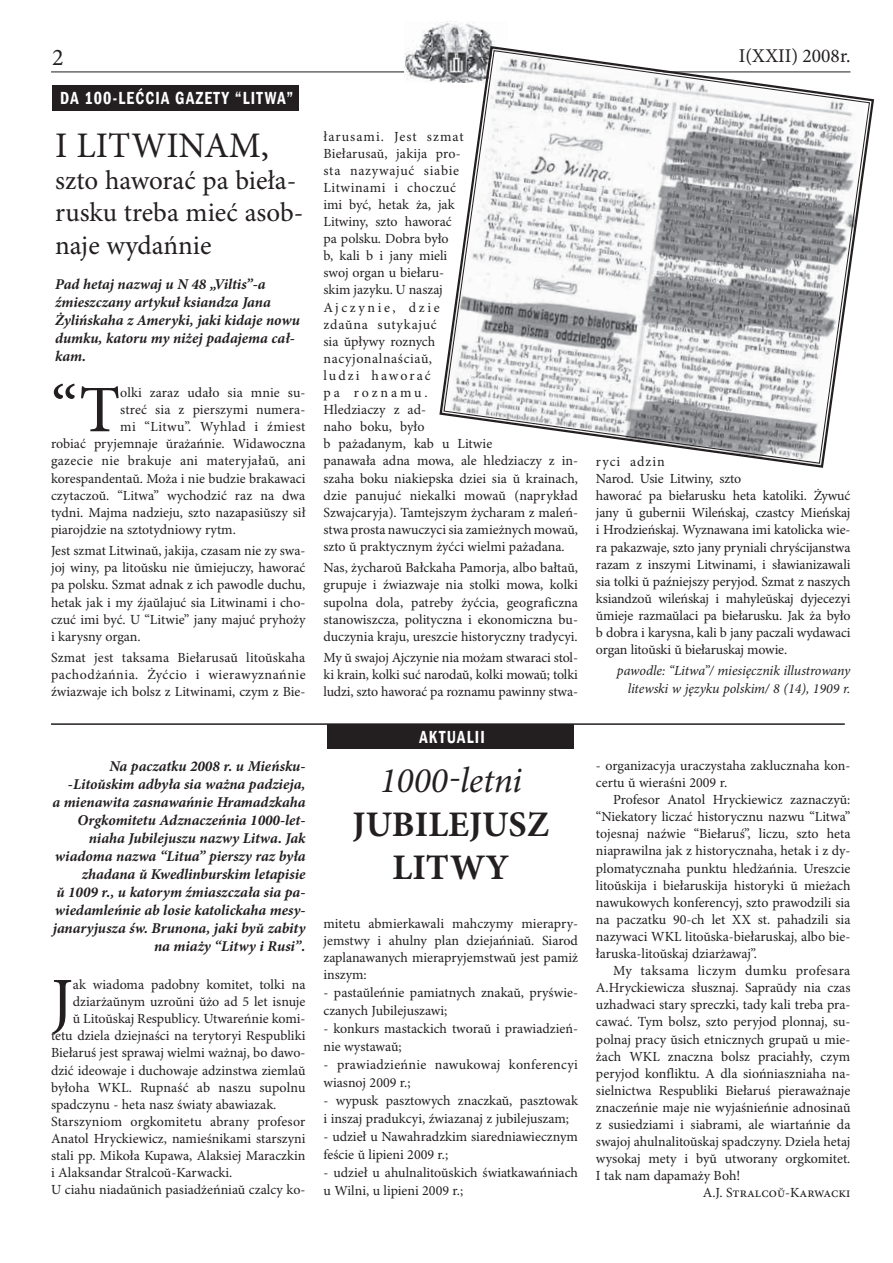
<style>
.page{position:relative;width:893px;height:1263px;background:#fff}
.page>*{position:absolute;margin:0;border:0;box-sizing:border-box;transform-origin:0 0}
.t1{font:66.6px "Minion Pro";color:#231f20}
.t2{font:700 36px/43.2px "Minion Pro";color:#231f20;text-align:center}
.t3{font:36px "Minion Pro";color:#231f20}
.t4{font:italic 36px "Minion Pro";letter-spacing:-.005em;color:#231f20}
.t5{font:27px/32.4px "Minion Pro";color:#231f20}
.t6{font:24px "Minion Pro";color:#231f20}
.t7{font:19.5px "Minion Pro";color:#231f20}
.t8{font:600 condensed 18px "Franklin Gothic";letter-spacing:.075em;color:#fff;scale:.9 1}
.t9{font:italic 700 15px/18px "Minion Pro";letter-spacing:-.005em;color:#231f20;text-align:right}
.t10{font:13.95px/17.1px "Minion Pro";color:#231f20}
.t11{font:13.95px/18px "Minion Pro";letter-spacing:.02em;color:#231f20}
.t12{font:italic 13.95px/17.1px "Minion Pro";letter-spacing:-.005em;color:#231f20;text-align:right}
.t13{font:13.95px "Minion Pro";letter-spacing:.025em;color:#231f20}
.t14{font:13.95px "Minion Pro";letter-spacing:.03em;color:#231f20}
</style>
<div class="page">
<hr style="left:51px;top:72px;width:799px;height:1px;background:#231f20">
<img style="left:404px;top:21px;width:91px;height:61px">
<div style="left:53px;top:85px;width:246px;height:25px;background:#231f20"></div>
<div style="left:328px;top:725px;width:246px;height:24px;background:#231f20"></div>
<svg style="left:438px;top:45px;width:437px;height:423px"></svg>
<hr style="left:51px;top:723px;width:794px;height:2px;background:#231f20">
<h3 class="t6" style="left:52px;top:43px;width:13px">2</h3>
<h3 class="t7" style="left:739px;top:44px;width:113px">I(XXII) 2008r.</h3>
<p class="t8" style="left:60px;top:85px;width:261px">DA 100-LEĆCIA GAZETY “LITWA”</p>
<h2 class="t3" style="left:55px;top:124px;width:215px">I LITWINAM,</h2>
<h3 class="t5" style="left:55px;top:165px;width:250px">szto haworać pa bieła&shy;rusku treba mieć asob&shy;naje wydańnie</h3>
<p class="t9" style="left:55px;top:276px;width:246px;text-align:left">Pad hetaj nazwaj u N 48 „Viltis”-a źmieszczany artykuł ksiandza Jana<br>Żylińskaha z Ameryki, jaki kidaje nowu dumku, katoru my niżej padajema cał&shy;kam.</p>
<h1 class="t1" style="left:51px;top:370px;width:71px">“T</h1>
<p class="t10" style="left:120px;top:385px;width:187px">olki zaraz udało sia mnie su-</p>
<p class="t10" style="left:120px;top:402px;width:187px">streć sia z pierszymi numera-</p>
<p class="t14" style="left:120px;top:418px;width:187px">mi “Litwu”. Wyhlad i źmiest</p>
<p class="t10" style="left:51px;top:436px;width:256px">robiać pryjemnaje ŭrażańnie. Widawoczna</p>
<p class="t11" style="left:51px;top:453px;width:256px">gazecie nie brakuje ani materyjałaŭ, ani</p>
<p class="t10" style="left:51px;top:470px;width:256px">korespandentaŭ. Moża i nie budzie brakawaci</p>
<p class="t10" style="left:51px;top:487px;width:256px">czytaczoŭ. “Litwa” wychodzić raz na dwa</p>
<p class="t10" style="left:51px;top:504px;width:256px">tydni. Majma nadzieju, szto nazapasiŭszy sił</p>
<p class="t10" style="left:51px;top:521px;width:186px">piarojdzie na sztotydniowy rytm.</p>
<p class="t10" style="left:51px;top:543px;width:256px;text-align:justify">Jest szmat Litwinaŭ, jakija, czasam nie zy swa&shy;joj winy, pa litoŭsku nie ŭmiejuczy, haworać pa polsku. Szmat adnak z ich pawodle duchu, hetak jak i my źjaŭlajuć sia Litwinami i cho&shy;czuć imi być. U “Litwie” jany majuć pryhoży i karysny organ.</p>
<p class="t10" style="left:51px;top:650px;width:256px;text-align:justify">Szmat jest taksama Biełarusaŭ litoŭskaha pachodżańnia. Żyćcio i wierawyznańnie źwiazwaje ich bolsz z Litwinami, czym z Bie-</p>
<p class="t9" style="left:52px;top:757px;width:255px">Na paczatku 2008 r. u Mieńsku--Litoŭskim adbyła sia ważna padzieja,<br>a mienawita zasnawańnie Hramadzkaha Orgkomitetu Adznaczeńnia 1000-let&shy;niaha Jubilejuszu nazwy Litwa. Jak wiadoma nazwa “Litua” pierszy raz była zhadana ŭ Kwedlinburskim letapisie<br>ŭ 1009 r., u katorym źmiaszczała sia pa&shy;wiedamleńnie ab losie katolickaha mesy&shy;janaryjusza św. Brunona, jaki byŭ zabity na miaży “Litwy i Rusi”.</p>
<h1 class="t1" style="left:51px;top:962px;width:23px">J</h1>
<p class="t10" style="left:73px;top:977px;width:234px">ak wiadoma padobny komitet, tolki na</p>
<p class="t10" style="left:73px;top:994px;width:234px">dziarżaŭnym uzroŭni ŭżo ad 5 let isnuje</p>
<p class="t10" style="left:73px;top:1011px;width:234px">ŭ Litoŭskaj Respublicy. Utwareńnie komi-</p>
<p class="t10" style="left:51px;top:1028px;width:256px">tetu dziela dziejnaści na terytoryi Respubliki</p>
<p class="t10" style="left:51px;top:1045px;width:256px">Biełaruś jest sprawaj wielmi ważnaj, bo dawo-</p>
<p class="t10" style="left:51px;top:1062px;width:256px">dzić ideowaje i duchowaje adzinstwa ziemlaŭ</p>
<p class="t10" style="left:51px;top:1079px;width:256px">byłoha WKL. Rupnaść ab naszu supolnu</p>
<p class="t10" style="left:51px;top:1096px;width:227px">spadczynu - heta nasz światy abawiazak.</p>
<p class="t10" style="left:51px;top:1113px;width:256px">Starszyniom orgkomitetu abrany profesor</p>
<p class="t10" style="left:51px;top:1130px;width:256px">Anatol Hryckiewicz, namieśnikami starszyni</p>
<p class="t10" style="left:51px;top:1148px;width:256px">stali pp. Mikoła Kupawa, Alaksiej Maraczkin</p>
<p class="t10" style="left:51px;top:1165px;width:183px">i Alaksandar Stralcoŭ-Karwacki.</p>
<p class="t10" style="left:51px;top:1182px;width:256px">U ciahu niadaŭnich pasiadżeńniaŭ czalcy ko-</p>
<p class="t10" style="left:323px;top:128px;width:256px">łarusami. Jest szmat<br>Biełarusaŭ, jakija pro-<br>sta nazywajuć siabie<br>Litwinami i choczuć<br>imi być, hetak ża, jak<br>Litwiny, szto haworać<br>pa polsku. Dobra było<br>b, kali b i jany mieli<br>swoj organ u biełaru-<br>skim jazyku. U naszaj<br>Ajczynie, dzie<br>zdaŭna sutykajuć<br>sia ŭpływy roznych<br>nacyjonalnaściaŭ,<br>ludzi haworać<br>pa roznamu.<br>Hledziaczy z ad-<br>naho boku, było<br>b pażadanym, kab u Litwie<br>panawała adna mowa, ale hledziaczy z in&shy;szaha boku niakiepska dziei sia ŭ krainach, dzie panujuć niekalki mowaŭ (naprykład<br>Szwajcaryja). Tamtejszym życharam z maleń&shy;stwa prosta nawuczyci sia zamieżnych mowaŭ, szto ŭ praktycznym żyćci wielmi pażadana.</p>
<p class="t10" style="left:323px;top:560px;width:256px;text-align:justify">Nas, życharoŭ Bałckaha Pamorja, albo bałtaŭ, grupuje i źwiazwaje nia stolki mowa, kolki supolna dola, patreby żyćcia, geograficzna stanowiszcza, polityczna i ekonomiczna bu&shy;duczynia kraju, ureszcie historyczny tradycyi.</p>
<p class="t10" style="left:323px;top:650px;width:256px;text-align:justify">My ŭ swajoj Ajczynie nia możam stwaraci stol&shy;ki krain, kolki suć narodaŭ, kolki mowaŭ; tolki ludzi, szto haworać pa roznamu pawinny stwa-</p>
<p class="t8" style="left:419px;top:725px;width:74px">AKTUALII</p>
<h2 class="t4" style="left:379px;top:759px;width:144px">1000-letni</h2>
<h2 class="t2" style="left:352px;top:804px;width:198px">JUBILEJUSZ<br>LITWY</h2>
<p class="t10" style="left:323px;top:915px;width:256px;text-align:justify">mitetu abmierkawali mahczymy mierapry&shy;jemstwy i ahulny plan dziejańniaŭ. Siarod zaplanawanych mierapryjemstwaŭ jest pamiż inszym:</p>
<p class="t10" style="left:323px;top:984px;width:256px;line-height:18px">- pastaŭleńnie pamiatnych znakaŭ, pryświe&shy;czanych Jubilejuszawi;</p>
<p class="t10" style="left:323px;top:1020px;width:256px;line-height:18px">- konkurs mastackich tworaŭ i prawiadzień&shy;nie wystawaŭ;</p>
<p class="t11" style="left:323px;top:1056px;width:256px">- prawiadzieńnie nawukowaj konferencyi wiasnoj 2009 r.;</p>
<p class="t10" style="left:323px;top:1092px;width:256px;line-height:18px">- wypusk pasztowych znaczkaŭ, pasztowak i inszaj pradukcyi, źwiazanaj z jubilejuszam;</p>
<p class="t10" style="left:323px;top:1128px;width:256px;line-height:18px">- udzieł u Nawahradzkim siaredniawiecznym feście ŭ lipieni 2009 r.;</p>
<p class="t10" style="left:323px;top:1164px;width:256px;line-height:18px">- udzieł u ahulnalitoŭskich światkawańniach u Wilni, u lipieni 2009 r.;</p>
<p class="t10" style="left:596px;top:453px;width:256px">ryci adzin<br>Narod. Usie Litwiny, szto<br>haworać pa biełarusku heta katoliki. Żywuć jany ŭ gubernii Wileńskaj, czastcy Mieńskaj i Hrodzieńskaj. Wyznawana imi katolicka wie&shy;ra pakazwaje, szto jany pryniali chryścijanstwa razam z inszymi Litwinami, i sławianizawali sia tolki ŭ paźniejszy peryjod. Szmat z naszych ksiandzoŭ wileńskaj i mahyleŭskaj dyjecezyi ŭmieje razmaŭlaci pa biełarusku. Jak ża było b dobra i karysna, kali b jany paczali wydawaci organ litoŭski ŭ biełaruskaj mowie.</p>
<p class="t12" style="left:617px;top:663px;width:235px">pawodle: “Litwa”/ miesięcznik illustrowany litewski w języku polskim/ 8 (14), 1909 r.</p>
<p class="t10" style="left:596px;top:757px;width:256px">- organizacyja uraczystaha zaklucznaha kon&shy;certu ŭ wieraśni 2009 r.</p>
<p class="t10" style="left:596px;top:792px;width:256px;text-align:justify;text-indent:17px">Profesor Anatol Hryckiewicz zaznaczyŭ: “Niekatory liczać historycznu nazwu “Litwa” tojesnaj naźwie “Biełaruś”, liczu, szto heta niaprawilna jak z historycznaha, hetak i z dy&shy;plomatycznaha punktu hledżańnia. Ureszcie litoŭskija i biełaruskija historyki ŭ mieżach nawukowych konferencyj, szto prawodzili sia na paczatku 90-ch let XX st. pahadzili sia nazywaci WKL litoŭska-biełaruskaj, albo bie&shy;łaruska-litoŭskaj dziarżawaj”.</p>
<p class="t13" style="left:613px;top:962px;width:239px">My taksama liczym dumku profesara</p>
<p class="t10" style="left:596px;top:980px;width:256px">A.Hryckiewicza słusznaj. Sapraŭdy nia czas</p>
<p class="t10" style="left:596px;top:997px;width:256px">uzhadwaci stary spreczki, tady kali treba pra-</p>
<p class="t10" style="left:596px;top:1014px;width:256px">cawać. Tym bolsz, szto peryjod plonnaj, su-</p>
<p class="t10" style="left:596px;top:1031px;width:256px">polnaj pracy ŭsich etnicznych grupaŭ u mie-</p>
<p class="t10" style="left:596px;top:1048px;width:256px">żach WKL znaczna bolsz praciahły, czym</p>
<p class="t10" style="left:596px;top:1065px;width:256px">peryjod konfliktu. A dla siońniaszniaha na-</p>
<p class="t10" style="left:596px;top:1082px;width:256px">sielnictwa Respubliki Biełaruś pieraważnaje</p>
<p class="t10" style="left:596px;top:1099px;width:256px">znaczeńnie maje nie wyjaśnieńnie adnosinaŭ</p>
<p class="t10" style="left:596px;top:1116px;width:256px">z susiedziami i siabrami, ale wiartańnie da</p>
<p class="t10" style="left:596px;top:1134px;width:256px">swajoj ahulnalitoŭskaj spadczyny. Dziela hetaj</p>
<p class="t10" style="left:596px;top:1151px;width:256px">wysokaj mety i byŭ utworany orgkomitet.</p>
<p class="t10" style="left:596px;top:1168px;width:146px">I tak nam dapamaży Boh!</p>
<p class="t10" style="left:703px;top:1185px;width:149px">A.J. Stralcoŭ-Karwacki</p>
</div>
